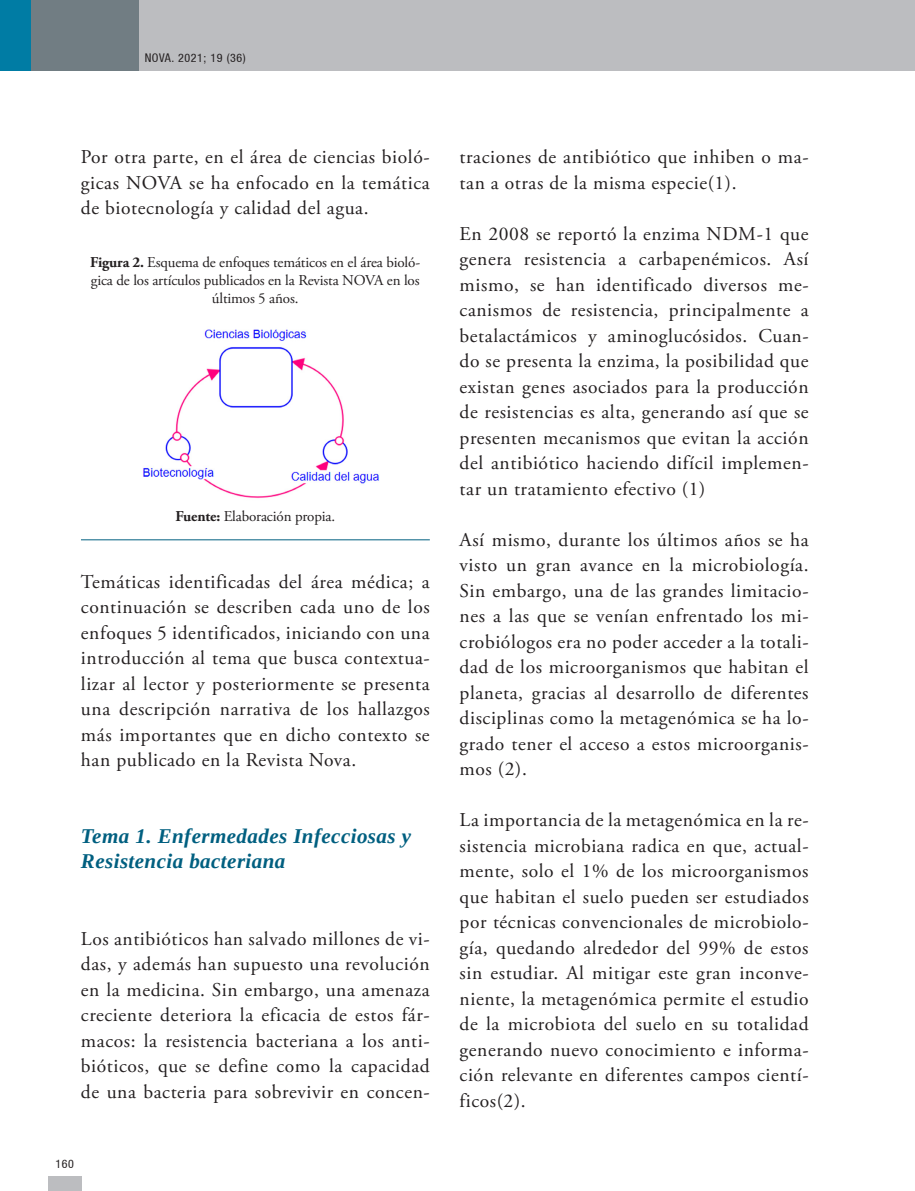
<style>
.page{position:relative;width:915px;height:1191px;background:#fff}
.page>*{position:absolute;margin:0;border:0;box-sizing:border-box;transform-origin:0 0}
.subtitulos_2do_nivel{font:italic 700 21px/25.5px "Liberation Serif";letter-spacing:.02em;color:#005f80}
.parrafo_corrido{font:19.5px/25.5px "Adobe Garamond Pro";letter-spacing:.03em;color:#231f20;text-align:justify}
.t1{font:15px/18px "Adobe Garamond Pro";letter-spacing:-.01em;color:#231f20;text-align:center}
.t2{font:condensed 12px "Helvetica 57";letter-spacing:.05em;color:#231f20}
.s1{font-weight:700}
</style>
<div class="page">
<div style="left:48px;top:1175px;width:33px;height:16px;background:#bcbdc0"></div>
<div style="left:0;top:0;width:914px;height:71px;background:#bcbdc0"></div>
<div style="left:0;top:0;width:138px;height:71px;background:#717d83"></div>
<div style="left:0;top:0;width:31px;height:71px;background:#007ca4"></div>
<hr style="left:81px;top:539px;width:348px;height:1px;background:#005f80">
<img style="left:143px;top:329px;width:236px;height:170px">
<p class="t2" style="left:145px;top:51px;width:103px">NOVA. 2021; 19 (36)</p>
<p class="parrafo_corrido" style="left:81px;top:145px;width:350px">Por otra parte, en el área de ciencias bioló&shy;gicas NOVA se ha enfocado en la temática de biotecnología y calidad del agua.</p>
<p class="t1" style="left:90px;top:254px;width:331px"><span class="s1">Figura 2.</span> Esquema de enfoques temáticos en el área bioló&shy;gica de los artículos publicados en la Revista NOVA en los últimos 5 años.</p>
<p class="t1" style="left:175px;top:507px;width:161px"><span class="s1">Fuente:</span> Elaboración propia.</p>
<p class="parrafo_corrido" style="left:81px;top:569px;width:350px">Temáticas identificadas del área médica; a continuación se describen cada uno de los enfoques 5 identificados, iniciando con una introducción al tema que busca contextua&shy;lizar al lector y posteriormente se presenta una descripción narrativa de los hallazgos más importantes que en dicho contexto se han publicado en la Revista Nova.</p>
<p class="subtitulos_2do_nivel" style="left:81px;top:823px;width:331px">Tema 1. Enfermedades Infecciosas y<br>Resistencia bacteriana</p>
<p class="parrafo_corrido" style="left:81px;top:926px;width:350px">Los antibióticos han salvado millones de vi&shy;das, y además han supuesto una revolución en la medicina. Sin embargo, una amenaza creciente deteriora la eficacia de estos fár&shy;macos: la resistencia bacteriana a los anti&shy;bióticos, que se define como la capacidad de una bacteria para sobrevivir en concen-</p>
<p class="t2" style="left:55px;top:1156px;width:20px">160</p>
<p class="parrafo_corrido" style="left:459px;top:145px;width:350px">traciones de antibiótico que inhiben o ma&shy;tan a otras de la misma especie(1).</p>
<p class="parrafo_corrido" style="left:459px;top:221px;width:350px">En 2008 se reportó la enzima NDM-1 que genera resistencia a carbapenémicos. Así mismo, se han identificado diversos me&shy;canismos de resistencia, principalmente a betalactámicos y aminoglucósidos. Cuan&shy;do se presenta la enzima, la posibilidad que existan genes asociados para la producción de resistencias es alta, generando así que se presenten mecanismos que evitan la acción del antibiótico haciendo difícil implemen&shy;tar un tratamiento efectivo (1)</p>
<p class="parrafo_corrido" style="left:459px;top:527px;width:350px">Así mismo, durante los últimos años se ha visto un gran avance en la microbiología.<br>Sin embargo, una de las grandes limitacio&shy;nes a las que se venían enfrentado los mi&shy;crobiólogos era no poder acceder a la totali&shy;dad de los microorganismos que habitan el planeta, gracias al desarrollo de diferentes disciplinas como la metagenómica se ha lo&shy;grado tener el acceso a estos microorganis&shy;mos (2).</p>
<p class="parrafo_corrido" style="left:459px;top:808px;width:350px">La importancia de la metagenómica en la re&shy;sistencia microbiana radica en que, actual&shy;mente, solo el 1% de los microorganismos que habitan el suelo pueden ser estudiados por técnicas convencionales de microbiolo&shy;gía, quedando alrededor del 99% de estos sin estudiar. Al mitigar este gran inconve&shy;niente, la metagenómica permite el estudio de la microbiota del suelo en su totalidad generando nuevo conocimiento e informa&shy;ción relevante en diferentes campos cientí&shy;ficos(2).</p>
</div>
